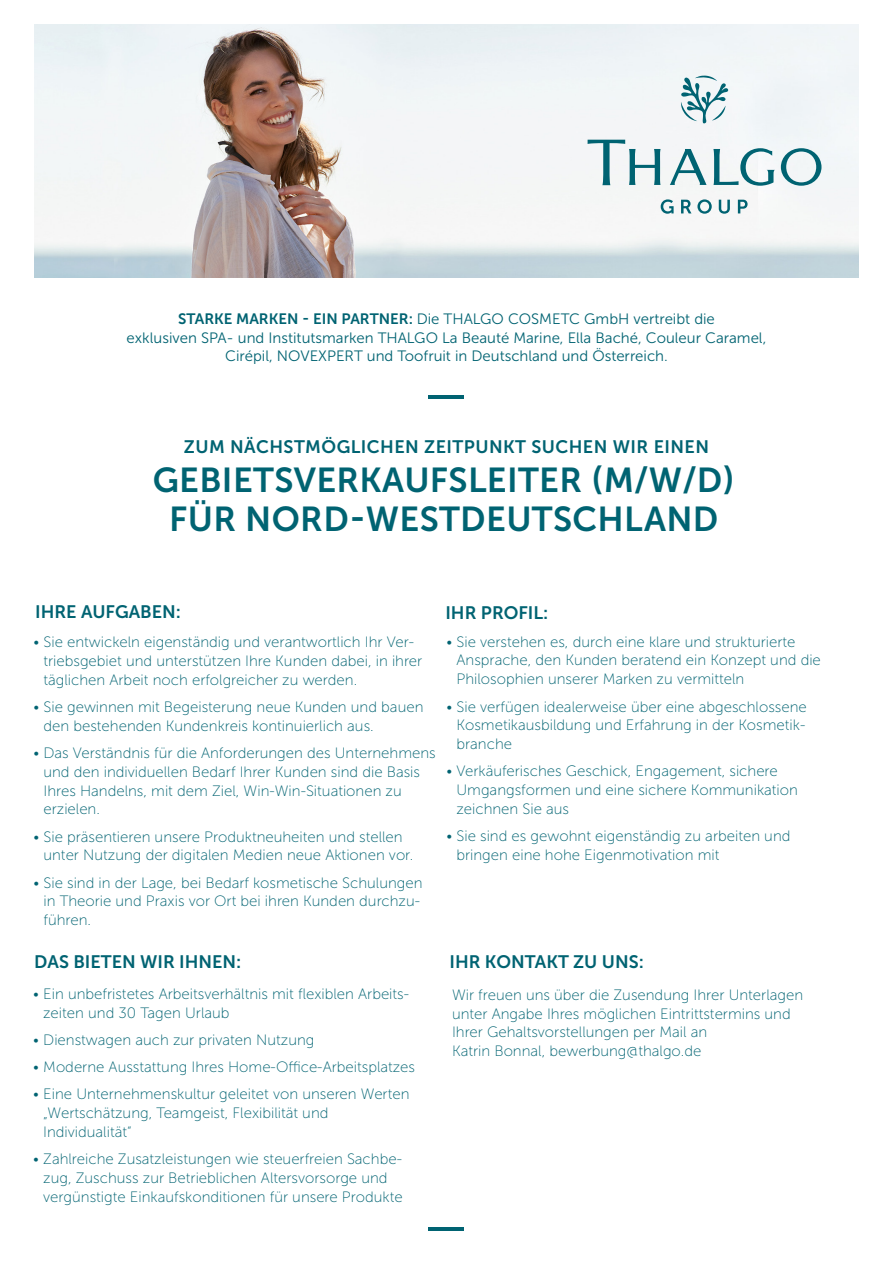
<style>
.page{position:relative;width:893px;height:1263px;background:#fff}
.page>*{position:absolute;margin:0;border:0;box-sizing:border-box;transform-origin:0 0}
.t1{font:34.5px/39px "Museo Sans 700";letter-spacing:.01em;color:#006372;text-align:center}
.t2{font:18px "Museo Sans 700";color:#006372}
.t3{font:18px "Museo Sans 700";letter-spacing:.025em;color:#006372}
.t4{font:15px/18.8px "Museo Sans 100";color:#006372}
.t5{font:15px/18.8px "Museo Sans 300";color:#006372;text-align:center}
.s1{font-family:"Museo Sans 700"}
</style>
<div class="page">
<img style="left:34px;top:24px;width:825px;height:253px">
<hr style="left:429px;top:395px;width:35px;height:4px;background:#006372">
<svg style="left:681px;top:76px;width:47px;height:47px"></svg>
<svg style="left:588px;top:140px;width:72px;height:45px"></svg>
<svg style="left:781px;top:148px;width:40px;height:38px"></svg>
<svg style="left:713px;top:148px;width:62px;height:38px"></svg>
<svg style="left:670px;top:149px;width:37px;height:36px"></svg>
<svg style="left:661px;top:199px;width:87px;height:15px"></svg>
<hr style="left:429px;top:1227px;width:35px;height:4px;background:#006372">
<p class="t5" style="left:127px;top:309px;width:641px"><span class="s1">STARKE MARKEN - EIN PARTNER:</span> Die THALGO COSMETC GmbH vertreibt die<br>exklusiven SPA- und Institutsmarken THALGO La Beauté Marine, Ella Baché, Couleur Caramel,<br>Cirépil, NOVEXPERT und Toofruit in Deutschland und Österreich.</p>
<p class="t3" style="left:184px;top:436px;width:527px">ZUM NÄCHSTMÖGLICHEN ZEITPUNKT SUCHEN WIR EINEN</p>
<h1 class="t1" style="left:153px;top:460px;width:584px">GEBIETSVERKAUFSLEITER (M/W/D)<br>FÜR NORD-WESTDEUTSCHLAND</h1>
<p class="t2" style="left:35px;top:602px;width:147px">IHRE AUFGABEN:</p>
<p class="t4" style="left:43px;top:633px;width:380px;text-indent:-10px">• Sie entwickeln eigenständig und verantwortlich Ihr Ver&shy;triebsgebiet und unterstützen Ihre Kunden dabei, in ihrer täglichen Arbeit noch erfolgreicher zu werden.</p>
<p class="t4" style="left:43px;top:698px;width:381px;text-indent:-10px">• Sie gewinnen mit Begeisterung neue Kunden und bauen den bestehenden Kundenkreis kontinuierlich aus.</p>
<p class="t4" style="left:43px;top:744px;width:394px;text-indent:-10px">• Das Verständnis für die Anforderungen des Unternehmens und den individuellen Bedarf Ihrer Kunden sind die Basis Ihres Handelns, mit dem Ziel, Win-Win-Situationen zu erzielen.</p>
<p class="t4" style="left:43px;top:827px;width:371px;text-indent:-10px">• Sie präsentieren unsere Produktneuheiten und stellen unter Nutzung der digitalen Medien neue Aktionen vor.</p>
<p class="t4" style="left:43px;top:873px;width:381px;text-indent:-10px">• Sie sind in der Lage, bei Bedarf kosmetische Schulungen in Theorie und Praxis vor Ort bei ihren Kunden durchzu&shy;führen.</p>
<p class="t2" style="left:34px;top:951px;width:209px">DAS BIETEN WIR IHNEN:</p>
<p class="t4" style="left:43px;top:984px;width:367px;text-indent:-10px">• Ein unbefristetes Arbeitsverhältnis mit flexiblen Arbeits&shy;zeiten und 30 Tagen Urlaub</p>
<p class="t4" style="left:33px;top:1030px;width:283px">• Dienstwagen auch zur privaten Nutzung</p>
<p class="t4" style="left:33px;top:1058px;width:383px">• Moderne Ausstattung Ihres Home-Office-Arbeitsplatzes</p>
<p class="t4" style="left:43px;top:1085px;width:368px;text-indent:-10px">• Eine Unternehmenskultur geleitet von unseren Werten „Wertschätzung, Teamgeist, Flexibilität und<br>Individualität“</p>
<p class="t4" style="left:43px;top:1150px;width:361px;text-indent:-10px">• Zahlreiche Zusatzleistungen wie steuerfreien Sachbe&shy;zug, Zuschuss zur Betrieblichen Altersvorsorge und vergünstigte Einkaufskonditionen für unsere Produkte</p>
<p class="t2" style="left:445px;top:603px;width:104px">IHR PROFIL:</p>
<p class="t4" style="left:456px;top:632px;width:366px;text-indent:-10px">• Sie verstehen es, durch eine klare und strukturierte<br>Ansprache, den Kunden beratend ein Konzept und die<br>Philosophien unserer Marken zu vermitteln</p>
<p class="t4" style="left:456px;top:697px;width:352px;text-align:justify;text-indent:-10px">• Sie verfügen idealerweise über eine abgeschlossene Kosmetikausbildung und Erfahrung in der Kosmetik&shy;branche</p>
<p class="t4" style="left:456px;top:762px;width:343px;text-indent:-10px">• Verkäuferisches Geschick, Engagement, sichere<br>Umgangsformen und eine sichere Kommunikation zeichnen Sie aus</p>
<p class="t4" style="left:456px;top:827px;width:335px;text-indent:-10px">• Sie sind es gewohnt eigenständig zu arbeiten und bringen eine hohe Eigenmotivation mit</p>
<p class="t2" style="left:449px;top:952px;width:196px">IHR KONTAKT ZU UNS:</p>
<p class="t4" style="left:452px;top:985px;width:353px">Wir freuen uns über die Zusendung Ihrer Unterlagen unter Angabe Ihres möglichen Eintrittstermins und Ihrer Gehaltsvorstellungen per Mail an<br>Katrin Bonnal, bewerbung@thalgo.de</p>
</div>
